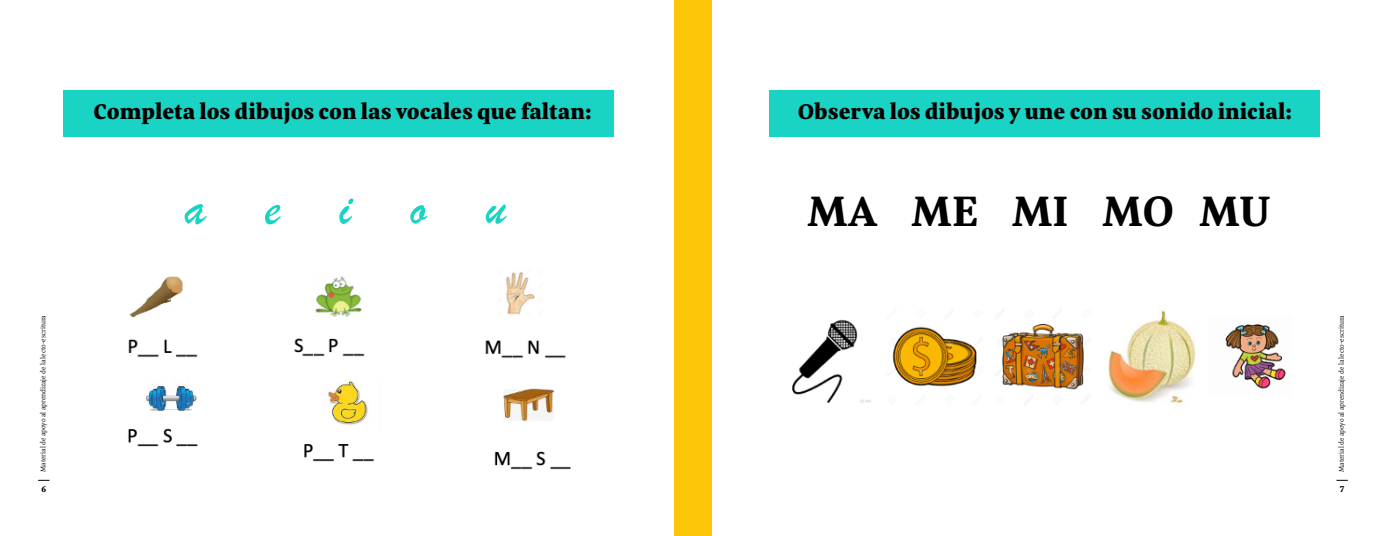
<style>
.page{position:relative;width:1386px;height:536px;background:#fff}
.page>*{position:absolute;margin:0;border:0;box-sizing:border-box;transform-origin:0 0}
.t1{font:52.5px "Brush Script";color:#19d3c5}
.t2{font:700 43.75px "Meret Pro";color:#000}
.t3{font:900 21.88px "Meret Pro";color:#000}
.t4{font:700 8.75px "Meret Pro";color:#000}
.t5{font:7px "Meret Pro";color:#000}
</style>
<div class="page">
<div style="left:64px;top:90px;width:550px;height:47px;background:#19d3c5"></div>
<img style="left:128px;top:272px;width:443px;height:198px">
<div style="left:674px;top:0;width:38px;height:536px;background:#fdc608"></div>
<img style="left:792px;top:306px;width:494px;height:100px">
<div style="left:769px;top:90px;width:550px;height:47px;background:#19d3c5"></div>
<p class="t5" style="left:38px;top:471px;width:158px;rotate:-90deg">Material de apoyo al aprendizaje de la lecto-escritura</p>
<p class="t4" style="left:41px;top:482px;width:6px">6</p>
<h3 class="t3" style="left:93px;top:96px;width:500px">Completa los dibujos con las vocales que faltan:</h3>
<h3 class="t3" style="left:798px;top:96px;width:496px">Observa los dibujos y une con su sonido inicial:</h3>
<h1 class="t1" style="left:184px;top:173px;width:323px">a e i o u</h1>
<h2 class="t2" style="left:808px;top:180px;width:465px">MA ME MI MO MU</h2>
<p class="t5" style="left:1337px;top:471px;width:158px;rotate:-90deg">Material de apoyo al aprendizaje de la lecto-escritura</p>
<p class="t4" style="left:1340px;top:482px;width:6px">7</p>
</div>
